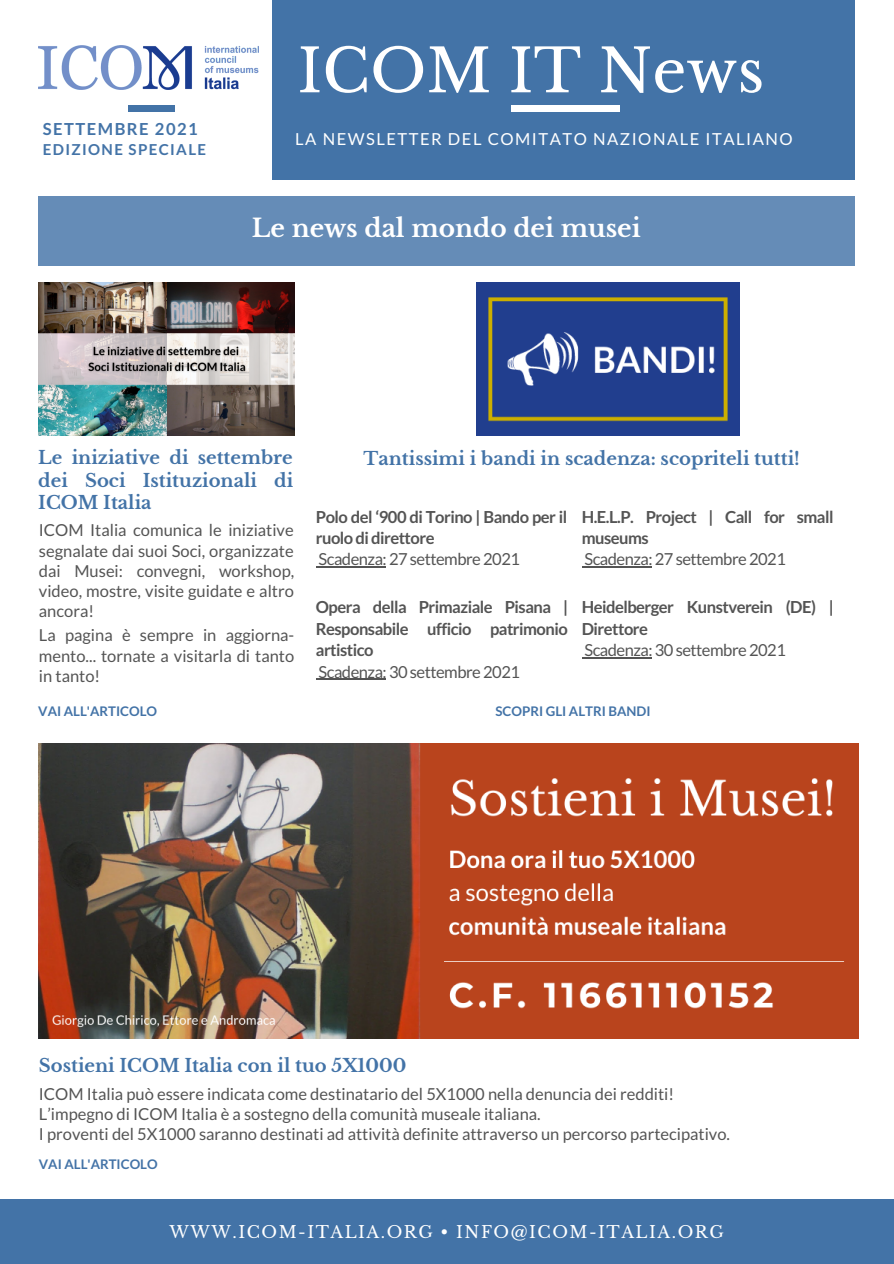
<style>
.page{position:relative;width:894px;height:1264px;background:#fff}
.page>*{position:absolute;margin:0;border:0;box-sizing:border-box;transform-origin:0 0}
.t1{font:59.55px "Libre Baskerville";color:#fff}
.t2{font:700 24.75px "Libre Baskerville";color:#fff}
.t3{font:700 18px/22.5px "Libre Baskerville";color:#4373a7;text-align:justify}
.t4{font:16.5px/20.2px "Lato";color:#545454;text-align:justify}
.t5{font:700 16.5px/21.5px "Lato";letter-spacing:-.03em;color:#545454}
.t6{font:16.5px "Lato";letter-spacing:-.03em;color:#545454}
.t7{font:16.5px "Libre Baskerville";letter-spacing:.09em;color:#fff}
.t8{font:16.5px "Lato";letter-spacing:.09em;color:#fff}
.t9{font:700 16.5px "Lato";letter-spacing:.09em;color:#4373a7}
.t10{font:700 15px "Lato";letter-spacing:.09em;color:#4373a7}
.t11{font:700 13.2px "Lato";color:#4373a7}
</style>
<div class="page">
<img style="left:39px;top:282px;width:255px;height:153px">
<div style="left:0;top:1199px;width:893px;height:64px;background:#4373a7"></div>
<div style="left:271px;top:0;width:583px;height:179px;background:#4373a7"></div>
<div style="left:128px;top:105px;width:46px;height:6px;background:#4373a7"></div>
<div style="left:511px;top:105px;width:108px;height:6px;background:#fff"></div>
<div style="left:38px;top:196px;width:817px;height:70px;background:#658cb7"></div>
<img style="left:39px;top:743px;width:818px;height:295px">
<img style="left:476px;top:282px;width:263px;height:153px">
<img style="left:38px;top:45px;width:220px;height:44px">
<hr style="left:318px;top:566px;width:68px;height:1px;background:#545454">
<hr style="left:318px;top:678px;width:68px;height:1px;background:#545454">
<hr style="left:584px;top:566px;width:68px;height:1px;background:#545454">
<hr style="left:584px;top:657px;width:68px;height:1px;background:#545454">
<p class="t9" style="left:43px;top:119px;width:156px">SETTEMBRE 2021</p>
<p class="t10" style="left:43px;top:140px;width:165px">EDIZIONE SPECIALE</p>
<p class="t1" style="left:297px;top:34px;width:468px">ICOM IT News</p>
<p class="t8" style="left:295px;top:129px;width:499px">LA NEWSLETTER DEL COMITATO NAZIONALE ITALIANO</p>
<p class="t2" style="left:252px;top:212px;width:390px">Le news dal mondo dei musei</p>
<p class="t3" style="left:38px;top:446px;width:256px">Le iniziative di settembre dei Soci Istituzionali di ICOM Italia</p>
<p class="t4" style="left:39px;top:520px;width:257px">ICOM Italia comunica le iniziative segnalate dai suoi Soci, organizzate dai Musei: convegni, workshop, video, mostre, visite guidate e altro ancora!</p>
<p class="t4" style="left:39px;top:625px;width:257px">La pagina è sempre in aggiorna&shy;mento... tornate a visitarla di tanto in tanto!</p>
<p class="t11" style="left:38px;top:703px;width:120px">VAI ALL'ARTICOLO</p>
<p class="t3" style="left:363px;top:447px;width:437px">Tantissimi i bandi in scadenza: scopriteli tutti!</p>
<p class="t5" style="left:316px;top:505px;width:253px">Polo del ‘900 di Torino | Bando per il ruolo di direttore</p>
<p class="t6" style="left:318px;top:549px;width:203px">Scadenza: 27 settembre 2021</p>
<p class="t5" style="left:316px;top:596px;width:254px;text-align:justify">Opera della Primaziale Pisana | Responsabile ufficio patrimonio artistico</p>
<p class="t6" style="left:318px;top:661px;width:203px">Scadenza: 30 settembre 2021</p>
<p class="t11" style="left:495px;top:703px;width:157px">SCOPRI GLI ALTRI BANDI</p>
<p class="t5" style="left:581px;top:505px;width:253px">H.E.L.P. Project | Call for small museums</p>
<p class="t6" style="left:584px;top:549px;width:203px">Scadenza: 27 settembre 2021</p>
<p class="t5" style="left:581px;top:596px;width:253px">Heidelberger Kunstverein (DE) |<br>Direttore</p>
<p class="t6" style="left:584px;top:639px;width:203px">Scadenza: 30 settembre 2021</p>
<p class="t3" style="left:39px;top:1054px;width:369px">Sostieni ICOM Italia con il tuo 5X1000</p>
<p class="t4" style="left:39px;top:1083px;width:636px">ICOM Italia può essere indicata come destinatario del 5X1000 nella denuncia dei redditi!</p>
<p class="t4" style="left:39px;top:1103px;width:503px">L’impegno di ICOM Italia è a sostegno della comunità museale italiana.</p>
<p class="t4" style="left:39px;top:1123px;width:692px">I proventi del 5X1000 saranno destinati ad attività definite attraverso un percorso partecipativo.</p>
<p class="t11" style="left:39px;top:1156px;width:120px">VAI ALL'ARTICOLO</p>
<p class="t7" style="left:170px;top:1221px;width:555px">WWW.ICOM-ITALIA.ORG • INFO@ICOM-ITALIA.ORG</p>
</div>
